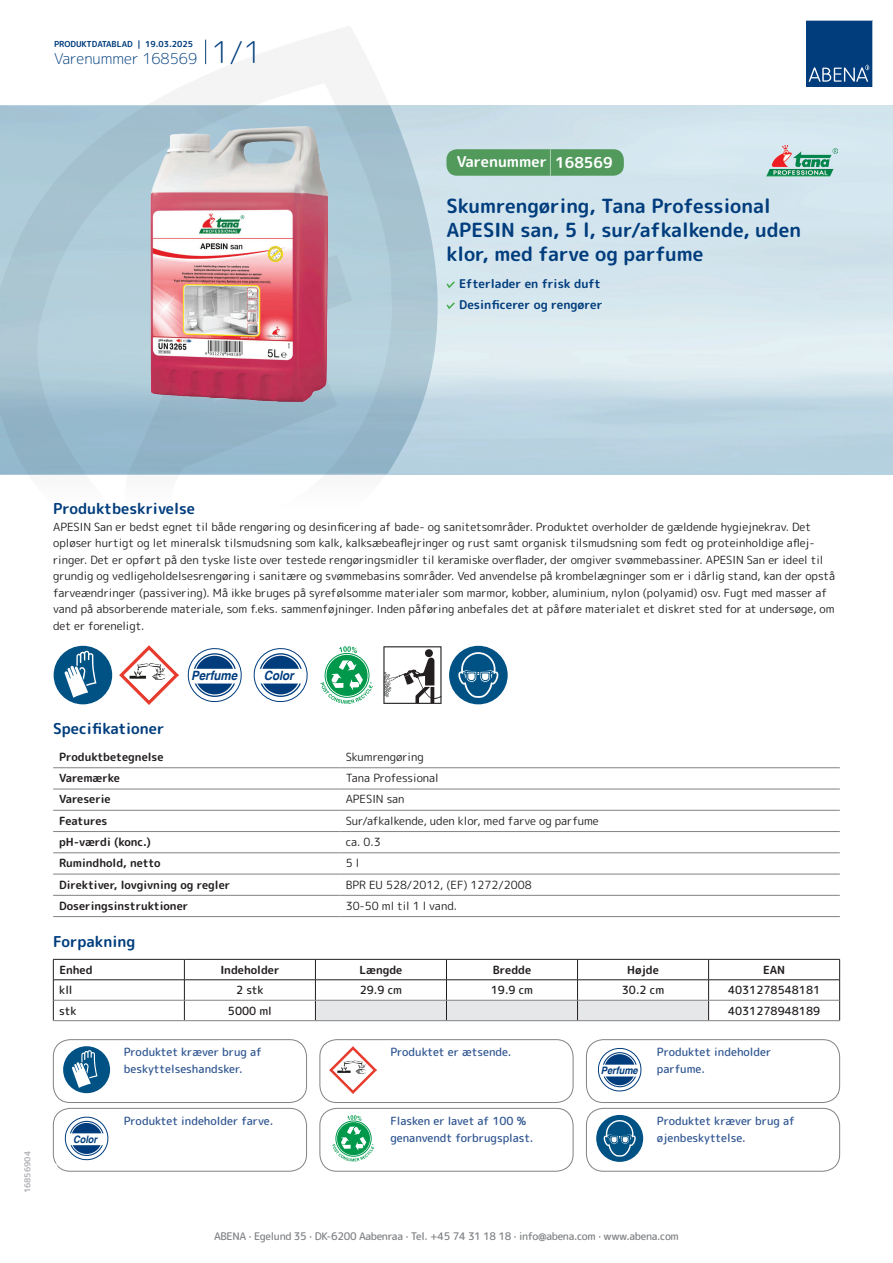
<style>
.page{position:relative;width:893px;height:1263px;background:#fff}
.page>*{position:absolute;margin:0;border:0;box-sizing:border-box;transform-origin:0 0}
.t1{font:700 19.5px/24px "Rounded Mplus 1 c";color:#013d7d}
.t2{font:700 15px "Rounded Mplus 1 c";color:#013d7d}
.t3{font:300 15px "Rounded Mplus 1 c";color:#013d7d}
.t4{font:700 15px "Rounded Mplus 1 c";color:#fff}
.t5{font:italic 700 12.75px "Helvetica";letter-spacing:-.005em;color:#013d7d;scale:.9 1}
.t6{font:700 12px/21px "Rounded Mplus 1 c";color:#013d7d}
.t7{font:11.25px/16.5px "Rounded Mplus 1 c";color:#231f20}
.t8{font:500 11.25px/16.5px "Rounded Mplus 1 c";color:#305691}
.t9{font:700 11.25px "Rounded Mplus 1 c";color:#231f20}
.t10{font:500 11.25px "Rounded Mplus 1 c";color:#231f20}
.t11{font:500 10.5px "Rounded Mplus 1 c";letter-spacing:-.03em;color:#808285}
.t12{font:700 10.5px "Rounded Mplus 1 c";color:#fff}
.t13{font:italic 700 10.2px "Helvetica";letter-spacing:-.005em;color:#013d7d;scale:.9 1}
.t14{font:700 8.25px "Rounded Mplus 1 c";color:#013d7d}
.t15{font:700 8.25px "Rounded Mplus 1 c";color:#b2b3b7}
.s1{font-size:30px}
.s2{font-size:25.5px}
</style>
<div class="page">
<img style="left:439px;top:106px;width:454px;height:368px">
<svg style="left:0;top:26px;width:439px;height:449px"></svg>
<svg style="left:0;top:106px;width:438px;height:368px;background:#a7c4d3"></svg>
<svg style="left:205px;top:40px;width:1px;height:24px"></svg>
<svg style="left:806px;top:20px;width:67px;height:67px;background:#144b86"></svg>
<img style="left:150px;top:127px;width:178px;height:275px">
<div style="left:54px;top:646px;width:58px;height:58px;background:#005285;border-radius:50%"></div>
<svg style="left:65px;top:651px;width:31px;height:47px"></svg>
<img style="left:119px;top:646px;width:59px;height:58px">
<svg style="left:187px;top:648px;width:55px;height:55px"></svg>
<svg style="left:253px;top:648px;width:55px;height:55px"></svg>
<svg style="left:320px;top:646px;width:53px;height:58px"></svg>
<svg style="left:383px;top:646px;width:59px;height:58px"></svg>
<div style="left:449px;top:646px;width:59px;height:58px;background:#005285;border-radius:50%"></div>
<svg style="left:458px;top:646px;width:40px;height:52px"></svg>
<hr style="left:53px;top:767px;width:287px;height:1px;background:#808285">
<hr style="left:340px;top:767px;width:500px;height:1px;background:#808285">
<hr style="left:53px;top:789px;width:287px;height:1px;background:#808285">
<hr style="left:340px;top:789px;width:500px;height:1px;background:#808285">
<hr style="left:53px;top:810px;width:287px;height:1px;background:#808285">
<hr style="left:340px;top:810px;width:500px;height:1px;background:#808285">
<hr style="left:53px;top:831px;width:287px;height:1px;background:#808285">
<hr style="left:340px;top:831px;width:500px;height:1px;background:#808285">
<hr style="left:53px;top:852px;width:287px;height:1px;background:#808285">
<hr style="left:340px;top:852px;width:500px;height:1px;background:#808285">
<hr style="left:53px;top:874px;width:287px;height:1px;background:#808285">
<hr style="left:340px;top:874px;width:500px;height:1px;background:#808285">
<hr style="left:53px;top:895px;width:287px;height:1px;background:#808285">
<hr style="left:340px;top:895px;width:500px;height:1px;background:#808285">
<hr style="left:53px;top:916px;width:287px;height:1px;background:#808285">
<hr style="left:340px;top:916px;width:500px;height:1px;background:#808285">
<hr style="left:53px;top:959px;width:131px;height:1px;background:#231f20">
<hr style="left:184px;top:959px;width:131px;height:1px;background:#231f20">
<hr style="left:709px;top:959px;width:131px;height:1px;background:#231f20">
<hr style="left:53px;top:979px;width:131px;height:1px;background:#231f20">
<hr style="left:184px;top:979px;width:131px;height:1px;background:#231f20">
<hr style="left:709px;top:979px;width:131px;height:1px;background:#231f20">
<svg style="left:53px;top:959px;width:1px;height:61px"></svg>
<svg style="left:184px;top:959px;width:1px;height:61px"></svg>
<svg style="left:315px;top:959px;width:394px;height:61px"></svg>
<svg style="left:839px;top:959px;width:1px;height:61px"></svg>
<hr style="left:54px;top:1000px;width:130px;height:1px;background:#808285">
<hr style="left:184px;top:1000px;width:131px;height:1px;background:#808285">
<hr style="left:315px;top:1000px;width:131px;height:1px;background:#808285">
<hr style="left:446px;top:1000px;width:131px;height:1px;background:#808285">
<hr style="left:577px;top:1000px;width:132px;height:1px;background:#808285">
<hr style="left:709px;top:1000px;width:130px;height:1px;background:#808285">
<hr style="left:53px;top:1020px;width:131px;height:1px;background:#808285">
<hr style="left:184px;top:1020px;width:131px;height:1px;background:#808285">
<hr style="left:315px;top:1020px;width:131px;height:1px;background:#808285">
<hr style="left:446px;top:1020px;width:131px;height:1px;background:#808285">
<hr style="left:577px;top:1020px;width:132px;height:1px;background:#808285">
<hr style="left:709px;top:1020px;width:131px;height:1px;background:#808285">
<div style="left:63px;top:1046px;width:47px;height:47px;background:#005285;border-radius:50%"></div>
<svg style="left:72px;top:1050px;width:25px;height:38px"></svg>
<div style="left:53px;top:1039px;width:254px;height:64px;border:1px solid #808285;border-radius:17px"></div>
<img style="left:330px;top:1046px;width:47px;height:47px">
<div style="left:320px;top:1039px;width:253px;height:64px;border:1px solid #808285;border-radius:17px"></div>
<svg style="left:597px;top:1047px;width:45px;height:45px"></svg>
<div style="left:586px;top:1039px;width:254px;height:64px;border:1px solid #808285;border-radius:17px"></div>
<svg style="left:64px;top:1116px;width:45px;height:45px"></svg>
<div style="left:53px;top:1108px;width:254px;height:63px;border:1px solid #808285;border-radius:17px"></div>
<svg style="left:332px;top:1115px;width:42px;height:46px"></svg>
<div style="left:320px;top:1108px;width:253px;height:63px;border:1px solid #808285;border-radius:17px"></div>
<div style="left:596px;top:1115px;width:47px;height:47px;background:#005285;border-radius:50%"></div>
<svg style="left:604px;top:1115px;width:32px;height:42px"></svg>
<div style="left:586px;top:1108px;width:254px;height:63px;border:1px solid #808285;border-radius:17px"></div>
<svg style="left:446px;top:281px;width:9px;height:7px"></svg>
<svg style="left:446px;top:302px;width:9px;height:7px"></svg>
<div style="left:446px;top:149px;width:178px;height:27px;background:#52995c;border-radius:10px"></div>
<img style="left:765px;top:146px;width:73px;height:30px">
<p class="t14" style="left:54px;top:38px;width:141px">PRODUKTDATABLAD | 19.03.2025</p>
<h2 class="t3" style="left:54px;top:48px;width:209px">Varenummer 168569 <span class="s1">1/1</span></h2>
<h2 class="t4" style="left:457px;top:151px;width:157px">Varenummer <span class="s2">|</span> 168569</h2>
<h1 class="t1" style="left:446px;top:194px;width:356px">Skumrengøring, Tana Professional<br>APESIN san, 5 l, sur/afkalkende, uden klor, med farve og parfume</h1>
<p class="t6" style="left:459px;top:273px;width:145px">Efterlader en frisk duft<br>Desinficerer og rengører</p>
<p class="t15" style="left:22px;top:1193px;width:44px;rotate:-90deg">16856904</p>
<h2 class="t2" style="left:53px;top:498px;width:143px">Produktbeskrivelse</h2>
<p class="t7" style="left:53px;top:518px;width:783px">APESIN San er bedst egnet til både rengøring og desinficering af bade- og sanitetsområder. Produktet overholder de gældende hygiejnekrav. Det opløser hurtigt og let mineralsk tilsmudsning som kalk, kalksæbeaflejringer og rust samt organisk tilsmudsning som fedt og proteinholdige aflej&shy;ringer. Det er opført på den tyske liste over testede rengøringsmidler til keramiske overflader, der omgiver svømmebassiner. APESIN San er ideel til grundig og vedligeholdelsesrengøring i sanitære og svømmebasins sområder. Ved anvendelse på krombelægninger som er i dårlig stand, kan der opstå farveændringer (passivering). Må ikke bruges på syrefølsomme materialer som marmor, kobber, aluminium, nylon (polyamid) osv. Fugt med masser af vand på absorberende materiale, som f.eks. sammenføjninger. Inden påføring anbefales det at påføre materialet et diskret sted for at undersøge, om det er foreneligt.</p>
<p class="t5" style="left:191px;top:665px;width:53px">Perfume</p>
<p class="t5" style="left:264px;top:665px;width:35px">Color</p>
<h2 class="t2" style="left:53px;top:718px;width:113px">Specifikationer</h2>
<p class="t9" style="left:59px;top:749px;width:106px">Produktbetegnelse</p>
<p class="t7" style="left:346px;top:748px;width:80px">Skumrengøring</p>
<p class="t9" style="left:59px;top:770px;width:62px">Varemærke</p>
<p class="t7" style="left:346px;top:770px;width:95px">Tana Professional</p>
<p class="t9" style="left:59px;top:791px;width:53px">Vareserie</p>
<p class="t7" style="left:346px;top:791px;width:60px">APESIN san</p>
<p class="t9" style="left:59px;top:813px;width:50px">Features</p>
<p class="t7" style="left:346px;top:812px;width:255px">Sur/afkalkende, uden klor, med farve og parfume</p>
<p class="t9" style="left:59px;top:834px;width:93px">pH-værdi (konc.)</p>
<p class="t7" style="left:346px;top:834px;width:36px">ca. 0.3</p>
<p class="t9" style="left:59px;top:855px;width:103px">Rumindhold, netto</p>
<p class="t7" style="left:346px;top:855px;width:15px">5 l</p>
<p class="t9" style="left:59px;top:876px;width:173px">Direktiver, lovgivning og regler</p>
<p class="t7" style="left:346px;top:876px;width:187px">BPR EU 528/2012, (EF) 1272/2008</p>
<p class="t9" style="left:59px;top:898px;width:131px">Doseringsinstruktioner</p>
<p class="t7" style="left:346px;top:897px;width:113px">30-50 ml til 1 l vand.</p>
<h2 class="t2" style="left:53px;top:931px;width:84px">Forpakning</h2>
<p class="t9" style="left:59px;top:962px;width:35px">Enhed</p>
<p class="t9" style="left:220px;top:962px;width:61px">Indeholder</p>
<p class="t9" style="left:359px;top:962px;width:44px">Længde</p>
<p class="t9" style="left:493px;top:962px;width:40px">Bredde</p>
<p class="t9" style="left:627px;top:962px;width:33px">Højde</p>
<p class="t9" style="left:763px;top:962px;width:24px">EAN</p>
<p class="t10" style="left:59px;top:982px;width:15px">kll</p>
<p class="t10" style="left:236px;top:982px;width:29px">2 stk</p>
<p class="t10" style="left:360px;top:982px;width:44px">29.9 cm</p>
<p class="t10" style="left:491px;top:982px;width:44px">19.9 cm</p>
<p class="t10" style="left:622px;top:982px;width:44px">30.2 cm</p>
<p class="t10" style="left:728px;top:982px;width:94px">4031278548181</p>
<p class="t10" style="left:59px;top:1002px;width:19px">stk</p>
<p class="t10" style="left:228px;top:1002px;width:45px">5000 ml</p>
<p class="t10" style="left:728px;top:1002px;width:94px">4031278948189</p>
<p class="t8" style="left:124px;top:1044px;width:139px">Produktet kræver brug af beskyttelseshandsker.</p>
<p class="t8" style="left:390px;top:1044px;width:123px">Produktet er ætsende.</p>
<p class="t8" style="left:657px;top:1044px;width:116px">Produktet indeholder</p>
<p class="t13" style="left:601px;top:1062px;width:42px">Perfume</p>
<p class="t8" style="left:657px;top:1060px;width:50px">parfume.</p>
<p class="t12" style="left:53px;top:1160px;width:7px">*</p>
<p class="t13" style="left:73px;top:1131px;width:28px">Color</p>
<p class="t8" style="left:124px;top:1113px;width:151px">Produktet indeholder farve.</p>
<p class="t8" style="left:390px;top:1113px;width:145px">Flasken er lavet af 100 % genanvendt forbrugsplast.</p>
<p class="t8" style="left:657px;top:1113px;width:139px">Produktet kræver brug af øjenbeskyttelse.</p>
<p class="t11" style="left:214px;top:1229px;width:466px">ABENA · Egelund 35 · DK-6200 Aabenraa · Tel. +45 74 31 18 18 · info@abena.com · www.abena.com</p>
</div>
